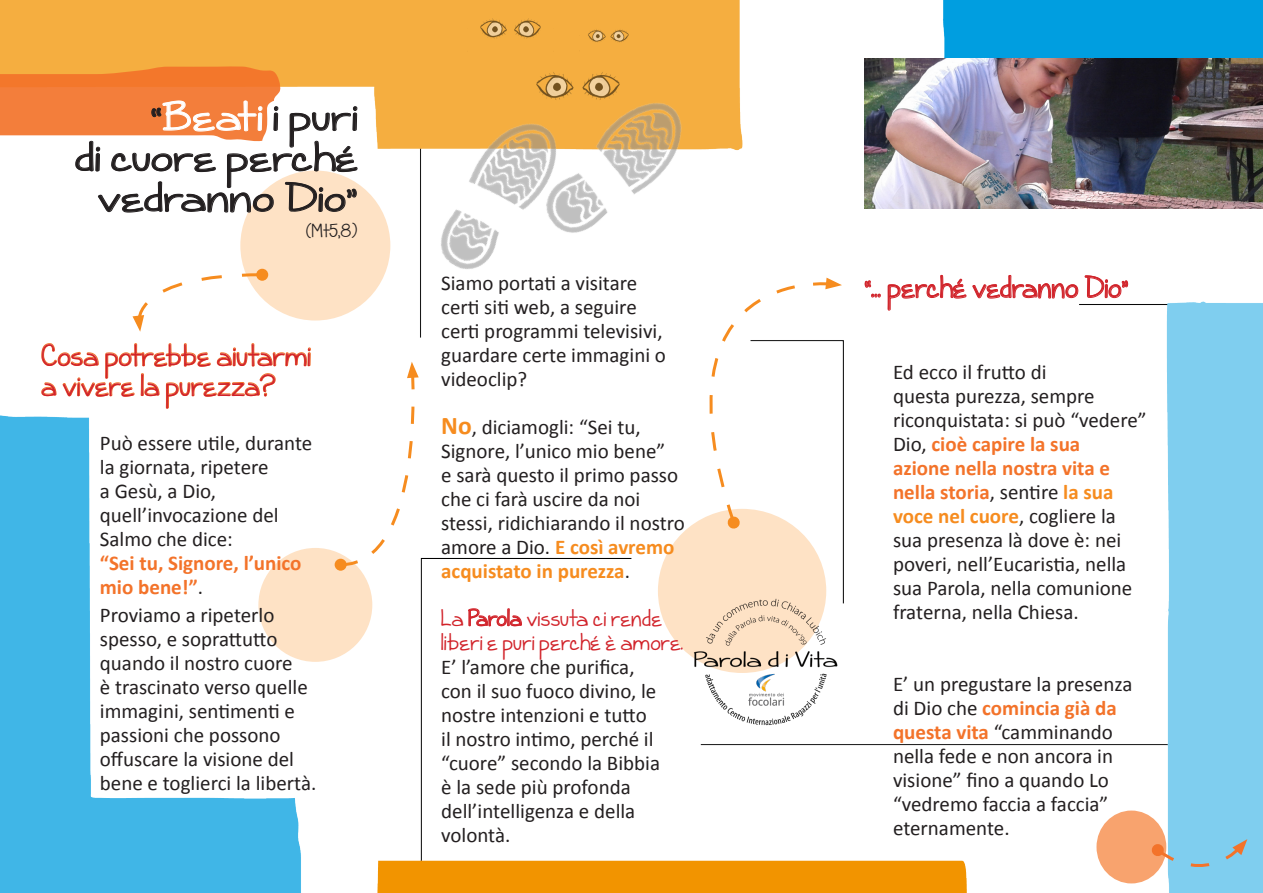
<style>
.page{position:relative;width:1263px;height:893px;background:#fff}
.page>*{position:absolute;margin:0;border:0;box-sizing:border-box;transform-origin:0 0}
.t1{font:36px/40.5px "KG Grace For Today";letter-spacing:.025em;color:#231f20;text-align:right;scale:1.25 1}
.t2{font:27px "KG Grace For Today";letter-spacing:.025em;color:#d1232a}
.t3{font:21px/24px "Calibri";color:#231f20}
.t4{font:700 21px/24px "Calibri";color:#f3732a}
.t5{font:16.5px "KG Grace For Today";color:#231f20}
.s1{color:#fff}
.s2{font-weight:700;font-size:25.5px;color:#f68c1f}
.s3{font-weight:700;color:#f68c1f}
.s4{font-family:"KG Grace For Today";color:#d1232a}
.s5{font-weight:700;color:#f3732a}
.s6{font-weight:400;color:#231f20}
</style>
<div class="page">
<img style="left:0;top:0;width:1263px;height:893px">
<div style="left:1096px;top:810px;width:70px;height:73px;background:#f8a36e;border-radius:50%"></div>
<div style="left:658px;top:509px;width:168px;height:164px;background:#fee2c5;border-radius:50%"></div>
<div style="left:240px;top:171px;width:150px;height:150px;background:#fee2c5;border-radius:50%"></div>
<div style="left:258px;top:548px;width:114px;height:114px;background:#fee2c5;border-radius:50%"></div>
<div style="left:256px;top:269px;width:12px;height:12px;background:#f68c1f;border-radius:50%"></div>
<svg style="left:338px;top:362px;width:86px;height:206px"></svg>
<div style="left:335px;top:559px;width:12px;height:12px;background:#f68c1f;border-radius:50%"></div>
<svg style="left:42px;top:272px;width:269px;height:154px"></svg>
<svg style="left:865px;top:280px;width:16px;height:17px"></svg>
<svg style="left:888px;top:269px;width:78px;height:42px"></svg>
<svg style="left:972px;top:275px;width:106px;height:24px"></svg>
<svg style="left:1085px;top:276px;width:43px;height:51px"></svg>
<svg style="left:468px;top:608px;width:54px;height:19px"></svg>
<img style="left:357px;top:43px;width:238px;height:260px">
<img style="left:487px;top:70px;width:235px;height:229px">
<svg style="left:648px;top:265px;width:187px;height:261px"></svg>
<svg style="left:825px;top:278px;width:17px;height:11px"></svg>
<svg style="left:727px;top:516px;width:13px;height:13px"></svg>
<img style="left:864px;top:59px;width:399px;height:150px">
<svg style="left:0;top:66px;width:357px;height:170px"></svg>
<img style="left:584px;top:66px;width:52px;height:58px">
<img style="left:519px;top:66px;width:65px;height:58px">
<svg style="left:1151px;top:839px;width:96px;height:47px;background:#9ac7d8"></svg>
<img style="left:515px;top:15px;width:38px;height:41px">
<img style="left:468px;top:15px;width:47px;height:41px">
<img style="left:611px;top:26px;width:25px;height:28px">
<img style="left:580px;top:26px;width:31px;height:28px">
<img style="left:687px;top:589px;width:157px;height:146px">
<p class="t1" style="left:150px;top:100px;width:167px">“<span class="s1">Beati</span> i puri</p>
<p class="t1" style="left:75px;top:141px;width:227px">di cuore perché vedranno Dio”</p>
<p class="t5" style="left:306px;top:220px;width:53px">(Mt5,8)</p>
<p class="t2" style="left:864px;top:270px;width:265px">“... perché vedranno Dio”</p>
<p class="t3" style="left:441px;top:271px;width:226px">Siamo portati a visitare certi siti web, a seguire certi programmi televisivi, guardare certe immagini o videoclip?</p>
<p class="t3" style="left:441px;top:415px;width:245px"><span class="s2">No</span>, diciamogli: “Sei tu,<br>Signore, l’unico mio bene”<br>e sarà questo il primo passo che ci farà uscire da noi stessi, ridichiarando il nostro amore a Dio. <span class="s3">E così avremo acquistato in purezza</span>.</p>
<p class="t3" style="left:441px;top:607px;width:243px"><span class="s4">La Parola vissuta ci rende liberi e puri perché è amore.<br></span>E’ l’amore che purifica,<br>con il suo fuoco divino, le nostre intenzioni e tutto<br>il nostro intimo, perché il “cuore” secondo la Bibbia<br>è la sede più profonda dell’intelligenza e della volontà.</p>
<p class="t2" style="left:41px;top:338px;width:271px">Cosa potrebbe aiutarmi</p>
<p class="t2" style="left:41px;top:368px;width:236px">a vivere la purezza?</p>
<p class="t3" style="left:893px;top:360px;width:255px">Ed ecco il frutto di<br>questa purezza, sempre riconquistata: si può “vedere”<br>Dio, <span class="s5">cioè capire la sua<br>azione nella nostra vita e nella storia</span>, sentire <span class="s3">la sua voce nel cuore</span>, cogliere la sua presenza là dove è: nei poveri, nell’Eucaristia, nella sua Parola, nella comunione fraterna, nella Chiesa.</p>
<p class="t3" style="left:100px;top:431px;width:214px">Può essere utile, durante</p>
<p class="t3" style="left:100px;top:455px;width:180px">la giornata, ripetere a Gesù, a Dio, quell’invocazione del<br>Salmo che dice:</p>
<p class="t4" style="left:100px;top:551px;width:203px">“Sei tu, Signore, l’unico mio bene!”<span class="s6">.</span></p>
<p class="t3" style="left:100px;top:603px;width:218px">Proviamo a ripeterlo spesso, e soprattutto quando il nostro cuore<br>è trascinato verso quelle immagini, sentimenti e passioni che possono offuscare la visione del bene e toglierci la libertà.</p>
<p class="t3" style="left:893px;top:672px;width:241px">E’ un pregustare la presenza di Dio che <span class="s5">comincia già da questa vita</span> “camminando nella fede e non ancora in visione” fino a quando Lo “vedremo faccia a faccia” eternamente.</p>
</div>
